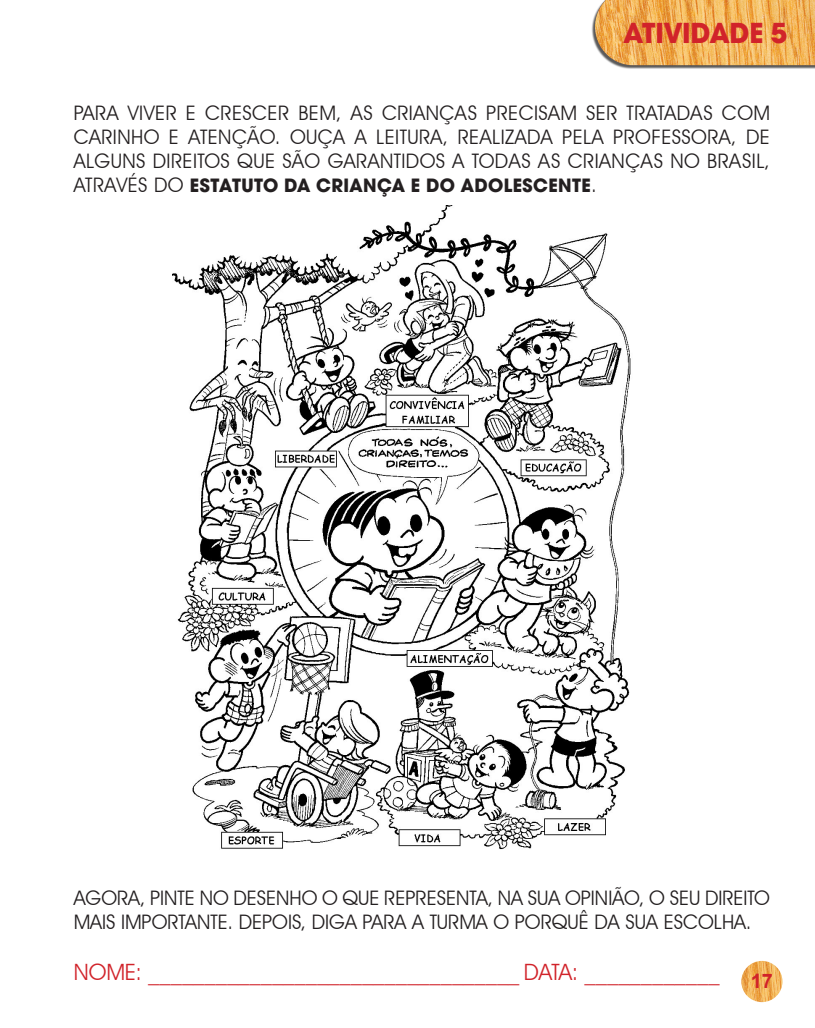
<style>
.page{position:relative;width:815px;height:1028px;background:#fff}
.page>*{position:absolute;margin:0;border:0;box-sizing:border-box;transform-origin:0 0}
.PARAGRAFO{font:700 30px "Avant Garde Md ITC";color:#d1232a}
.t1{font:22.5px "Avant Garde IT Cby BT";color:#d1232a}
.PARAGRAFO-2{font:20px/24px "Avant Garde IT Cby BT";color:#231f20;text-align:justify}
.t2{font:700 20px "Arial";color:#d1232a}
.s1{font-family:"Avant Garde Md ITC";font-weight:700}
</style>
<div class="page">
<img style="left:591px;top:0;width:224px;height:69px">
<img style="left:173px;top:206px;width:458px;height:644px">
<img style="left:741px;top:960px;width:41px;height:42px;border-radius:21px">
<p class="PARAGRAFO" style="left:623px;top:15px;width:166px">ATIVIDADE 5</p>
<p class="PARAGRAFO-2" style="left:74px;top:101px;width:698px">PARA VIVER E CRESCER BEM, AS CRIANÇAS PRECISAM SER TRATADAS COM CARINHO E ATENÇÃO. OUÇA A LEITURA, REALIZADA PELA PROFESSORA, DE ALGUNS DIREITOS QUE SÃO GARANTIDOS A TODAS AS CRIANÇAS NO BRASIL, ATRAVÉS DO <span class="s1">ESTATUTO DA CRIANÇA E DO ADOLESCENTE</span>.</p>
<p class="PARAGRAFO-2" style="left:74px;top:885px;width:698px">AGORA, PINTE NO DESENHO O QUE REPRESENTA, NA SUA OPINIÃO, O SEU DIREITO<br>MAIS IMPORTANTE. DEPOIS, DIGA PARA A TURMA O PORQUÊ DA SUA ESCOLHA.</p>
<p class="t1" style="left:74px;top:958px;width:647px">NOME: _________________________________ DATA: ____________</p>
<p class="t2" style="left:751px;top:968px;width:24px">17</p>
</div>
